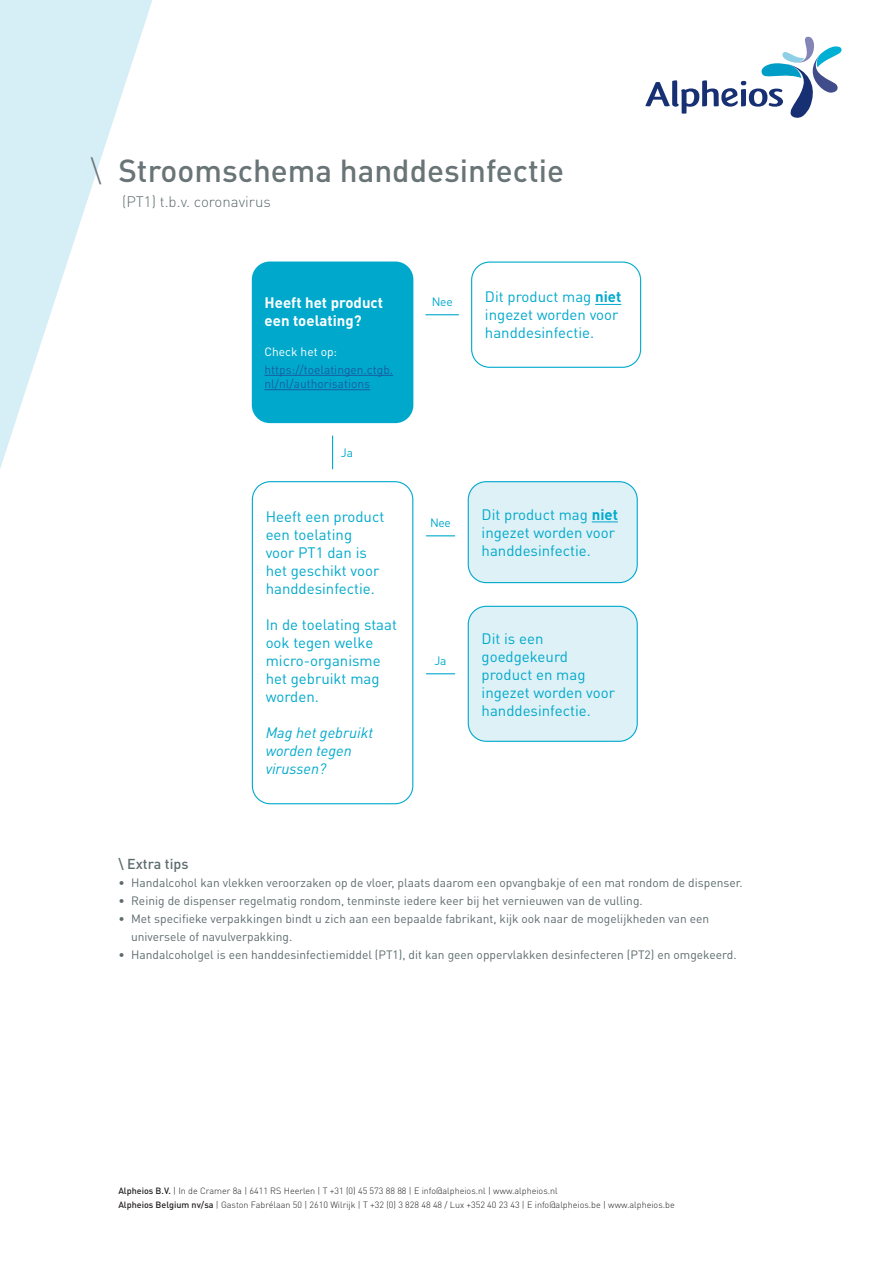
<style>
.page{position:relative;width:893px;height:1263px;background:#fff}
.page>*{position:absolute;margin:0;border:0;box-sizing:border-box;transform-origin:0 0}
.Titelke{font:500 31.5px "DIN Pro";color:#697477}
.Titelke-2{font:300 31.5px "DIN Pro";color:#697477}
.t1{font:15px/18px "DIN Pro";color:#00a9cc}
.t2{font:italic 15px/18px "DIN Pro";color:#00a9cc}
.t3{font:700 15px/18px "DIN Pro";color:#fff}
.t4{font:300 15px "DIN Pro";color:#5d6b6d}
.t5{font:500 14.25px "DIN Pro";color:#5d6b6d}
.t6{font:12px/18px "DIN Pro";color:#5d6b6d}
.t7{font:12px/14.4px "DIN Pro";color:#175d9e}
.t8{font:12px "DIN Pro";color:#fff}
.t9{font:12px "DIN Pro";letter-spacing:-.025em;color:#00a9cc}
.t10{font:300 9px/14.2px "DIN Pro";color:#231f20}
.s1{font-weight:700}
.s2{font-weight:500}
</style>
<div class="page">
<svg style="left:645px;top:36px;width:197px;height:82px"></svg>
<svg style="left:0;top:0;width:153px;height:469px;fill:#d6eef5"></svg>
<div style="left:252px;top:261px;width:161px;height:162px;background:#00a9cc;border-radius:18px"></div>
<hr style="left:265px;top:375px;width:128px;height:1px;background:#175d9e">
<hr style="left:265px;top:389px;width:105px;height:1px;background:#175d9e">
<div style="left:252px;top:481px;width:161px;height:323px;border:1px solid #00a9cc;border-radius:18px"></div>
<div style="left:468px;top:606px;width:169px;height:135px;background:#def1f6;border-radius:18px"></div>
<div style="left:468px;top:606px;width:170px;height:136px;border:1px solid #00a9cc;border-radius:18px"></div>
<div style="left:468px;top:482px;width:169px;height:101px;background:#def1f6;border-radius:18px"></div>
<svg style="left:592px;top:521px;width:26px;height:1px"></svg>
<div style="left:468px;top:481px;width:170px;height:102px;border:1px solid #00a9cc;border-radius:18px"></div>
<svg style="left:595px;top:304px;width:26px;height:1px"></svg>
<div style="left:471px;top:261px;width:170px;height:107px;border:1px solid #00a9cc;border-radius:18px"></div>
<hr style="left:426px;top:314px;width:33px;height:1px;background:#00a9cc">
<hr style="left:332px;top:436px;width:1px;height:33px;background:#00a9cc">
<svg style="left:426px;top:535px;width:29px;height:1px"></svg>
<svg style="left:426px;top:673px;width:29px;height:1px"></svg>
<p class="Titelke-2" style="left:91px;top:149px;width:12px">\</p>
<p class="Titelke" style="left:118px;top:145px;width:447px">Stroomschema handdesinfectie</p>
<p class="t4" style="left:122px;top:191px;width:150px">(PT1) t.b.v. coronavirus</p>
<p class="t3" style="left:265px;top:293px;width:120px">Heeft het product een toelating?</p>
<p class="t8" style="left:265px;top:343px;width:74px">Check het op:</p>
<p class="t7" style="left:265px;top:362px;width:130px">https://toelatingen.ctgb. nl/nl/authorisations</p>
<p class="t9" style="left:341px;top:444px;width:14px">Ja</p>
<p class="t1" style="left:266px;top:507px;width:120px">Heeft een product een toelating voor PT1 dan is het geschikt voor handdesinfectie.</p>
<p class="t1" style="left:266px;top:615px;width:133px">In de toelating staat ook tegen welke micro-organisme het gebruikt mag worden.</p>
<p class="t2" style="left:266px;top:724px;width:109px">Mag het gebruikt worden tegen virussen?</p>
<p class="t9" style="left:432px;top:293px;width:22px">Nee</p>
<p class="t1" style="left:485px;top:287px;width:138px">Dit product mag <span class="s1">niet </span>ingezet worden voor handdesinfectie.</p>
<p class="t9" style="left:430px;top:514px;width:22px">Nee</p>
<p class="t9" style="left:434px;top:652px;width:14px">Ja</p>
<p class="t1" style="left:482px;top:505px;width:138px">Dit product mag <span class="s1">niet </span>ingezet worden voor handdesinfectie.</p>
<p class="t1" style="left:482px;top:628px;width:135px">Dit is een goedgekeurd product en mag ingezet worden voor handdesinfectie.</p>
<p class="t5" style="left:118px;top:853px;width:72px">\ Extra tips</p>
<p class="t6" style="left:118px;top:874px;width:626px">• Handalcohol kan vlekken veroorzaken op de vloer, plaats daarom een opvangbakje of een mat rondom de dispenser.</p>
<p class="t6" style="left:118px;top:892px;width:526px">• Reinig de dispenser regelmatig rondom, tenminste iedere keer bij het vernieuwen van de vulling.</p>
<p class="t6" style="left:131px;top:910px;width:580px;text-indent:-13px">• Met specifieke verpakkingen bindt u zich aan een bepaalde fabrikant, kijk ook naar de mogelijkheden van een universele of navulverpakking.</p>
<p class="t6" style="left:118px;top:946px;width:620px">• Handalcoholgel is een handdesinfectiemiddel (PT1), dit kan geen oppervlakken desinfecteren (PT2) en omgekeerd.</p>
<p class="t10" style="left:118px;top:1183px;width:558px"><span class="s2">Alpheios B.V.</span> | In de Cramer 8a | 6411 RS Heerlen | T +31 (0) 45 573 88 88 | E info@alpheios.nl | www.alpheios.nl<br><span class="s2">Alpheios Belgium nv/sa</span> | Gaston Fabrélaan 50 | 2610 Wilrijk | T +32 (0) 3 828 48 48 / Lux +352 40 23 43 | E info@alpheios.be | www.alpheios.be</p>
</div>
